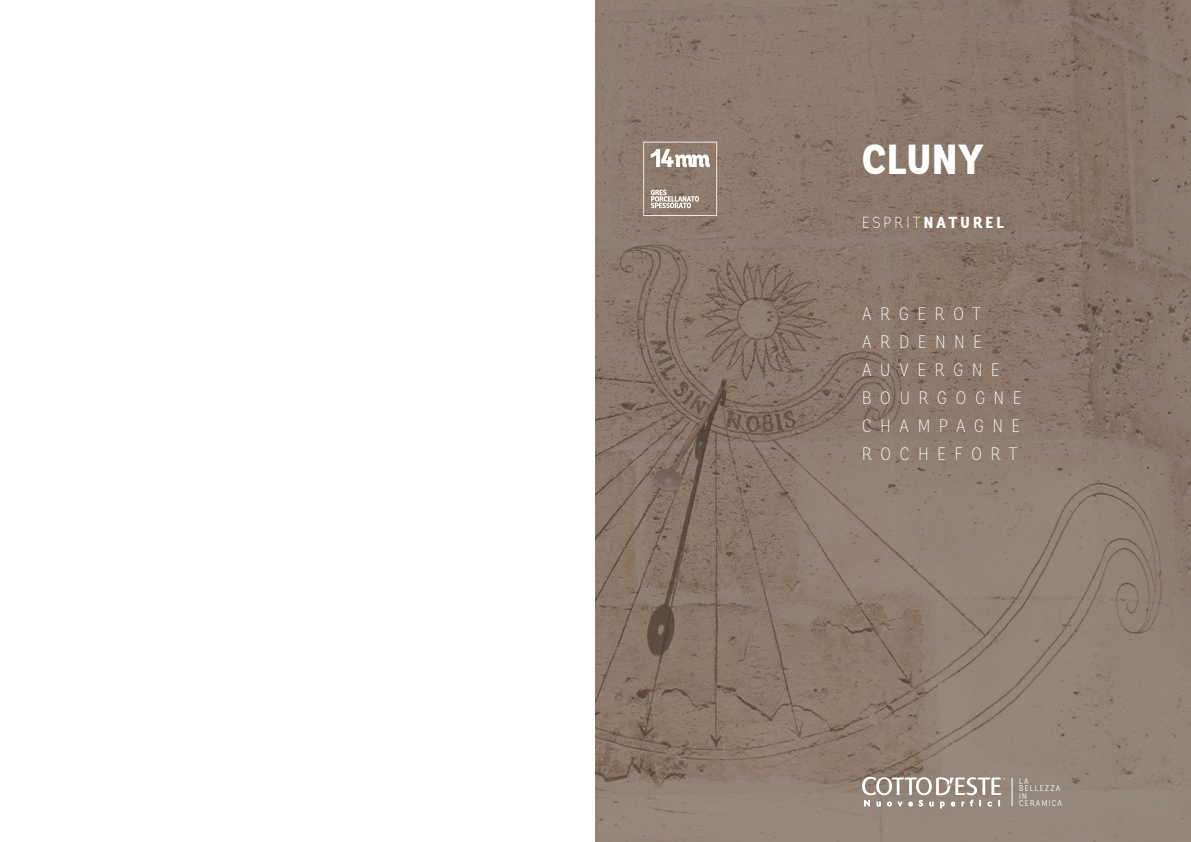
<style>
.page{position:relative;width:1191px;height:842px;background:#fff}
.page>*{position:absolute;margin:0;border:0;box-sizing:border-box;transform-origin:0 0}
.t1{font:800 condensed 42px "Andes";letter-spacing:.025em;color:#fff}
.t2{font:200 condensed 18px/28px "Andes";letter-spacing:.5em;color:#fff}
.t3{font:800 condensed 16px "Andes";letter-spacing:.2em;color:#fff}
.t4{font:300 condensed 8.4px/7.3px "Andes";letter-spacing:.15em;color:#fff}
.s1{font-weight:200}
</style>
<div class="page">
<img style="left:595px;top:0;width:596px;height:842px">
<svg style="left:643px;top:142px;width:74px;height:74px;background:#a19387"></svg>
<svg style="left:862px;top:777px;width:143px;height:31px"></svg>
<svg style="left:1011px;top:778px;width:1px;height:28px"></svg>
<h1 class="t1" style="left:862px;top:133px;width:123px">CLUNY</h1>
<p class="t3" style="left:862px;top:212px;width:143px"><span class="s1">ESPRIT</span>NATUREL</p>
<p class="t2" style="left:862px;top:299px;width:161px">ARGEROT<br>ARDENNE<br>AUVERGNE<br>BOURGOGNE<br>CHAMPAGNE<br>ROCHEFORT</p>
<p class="t4" style="left:1019px;top:777px;width:44px">LA<br>BELLEZZA<br>IN<br>CERAMICA</p>
</div>
